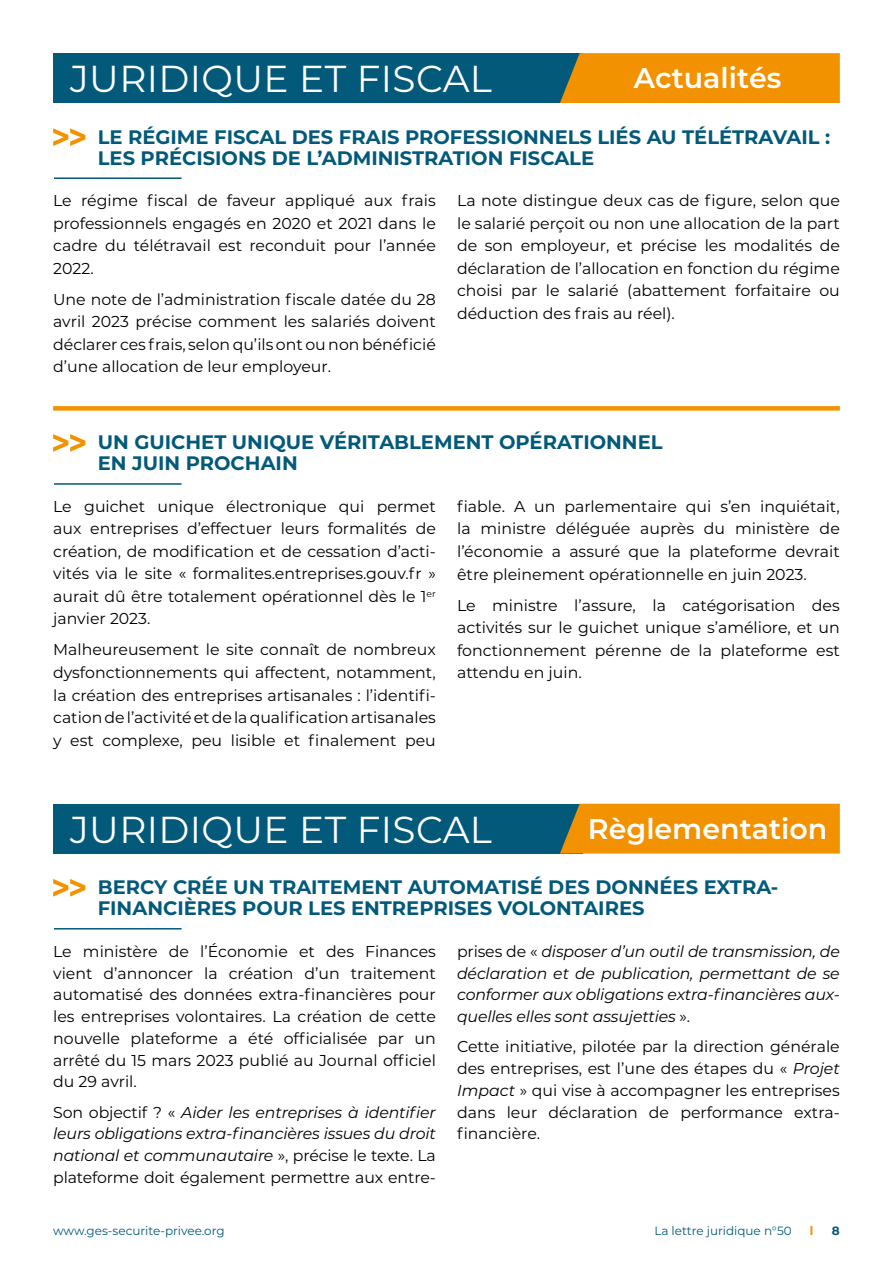
<style>
.page{position:relative;width:893px;height:1263px;background:#fff}
.page>*{position:absolute;margin:0;border:0;box-sizing:border-box;transform-origin:0 0}
.t1{font:37.5px "Montserrat";letter-spacing:.01em;color:#fff}
.t2{font:600 28.5px "Montserrat";color:#fff}
.t3{font:700 19.5px/21px "Montserrat";color:#02597a}
.t4{font:15.75px/22.5px "Montserrat";color:#000;text-align:justify}
.t5{font:italic 15.75px/21.8px "Montserrat";letter-spacing:-.01em;color:#000;text-align:justify}
.t6{font:12px "Montserrat";color:#02597a}
.t7{font:700 12px "Montserrat";color:#f39200}
.t8{font:700 12px "Montserrat";color:#02597a}
.s1{font-style:normal}
.s2{font-style:italic}
</style>
<div class="page">
<div style="left:53px;top:53px;width:530px;height:50px;background:#02597a"></div>
<div style="left:560px;top:53px;width:280px;height:50px;background:#f39200"></div>
<hr style="left:54px;top:177px;width:128px;height:2px;background:#02597a">
<hr style="left:54px;top:928px;width:128px;height:1px;background:#02597a">
<svg style="left:53px;top:128px;width:32px;height:18px"></svg>
<svg style="left:53px;top:879px;width:32px;height:17px"></svg>
<div style="left:53px;top:406px;width:787px;height:5px;background:#f39200"></div>
<hr style="left:54px;top:483px;width:128px;height:2px;background:#02597a">
<svg style="left:53px;top:434px;width:32px;height:18px"></svg>
<div style="left:53px;top:804px;width:530px;height:49px;background:#02597a"></div>
<div style="left:560px;top:804px;width:280px;height:49px;background:#f39200"></div>
<h1 class="t1" style="left:70px;top:53px;width:423px">JURIDIQUE ET FISCAL</h1>
<h2 class="t2" style="left:634px;top:58px;width:149px">Actualités</h2>
<p class="t3" style="left:98px;top:125px;width:734px">LE RÉGIME FISCAL DES FRAIS PROFESSIONNELS LIÉS AU TÉLÉTRAVAIL :<br>LES PRÉCISIONS DE L’ADMINISTRATION FISCALE</p>
<p class="t4" style="left:53px;top:189px;width:384px">Le régime fiscal de faveur appliqué aux frais professionnels engagés en 2020 et 2021 dans le cadre du télétravail est reconduit pour l’année 2022.</p>
<p class="t4" style="left:53px;top:287px;width:384px">Une note de l’administration fiscale datée du 28 avril 2023 précise comment les salariés doivent déclarer ces frais, selon qu’ils ont ou non bénéficié d’une allocation de leur employeur.</p>
<p class="t4" style="left:457px;top:189px;width:384px">La note distingue deux cas de figure, selon que le salarié perçoit ou non une allocation de la part de son employeur, et précise les modalités de déclaration de l’allocation en fonction du régime choisi par le salarié (abattement forfaitaire ou déduction des frais au réel).</p>
<p class="t3" style="left:98px;top:431px;width:566px">UN GUICHET UNIQUE VÉRITABLEMENT OPÉRATIONNEL<br>EN JUIN PROCHAIN</p>
<p class="t4" style="left:53px;top:495px;width:384px">Le guichet unique électronique qui permet aux entreprises d’effectuer leurs formalités de création, de modification et de cessation d’acti&shy;vités via le site « formalites.entreprises.gouv.fr » aurait dû être totalement opérationnel dès le 1<sup>er </sup>janvier 2023.</p>
<p class="t4" style="left:53px;top:638px;width:384px">Malheureusement le site connaît de nombreux dysfonctionnements qui affectent, notamment, la création des entreprises artisanales : l’identifi&shy;cation de l’activité et de la qualification artisanales y est complexe, peu lisible et finalement peu</p>
<p class="t4" style="left:457px;top:495px;width:384px">fiable. A un parlementaire qui s’en inquiétait, la ministre déléguée auprès du ministère de l’économie a assuré que la plateforme devrait être pleinement opérationnelle en juin 2023.</p>
<p class="t4" style="left:457px;top:593px;width:384px">Le ministre l’assure, la catégorisation des activités sur le guichet unique s’améliore, et un fonctionnement pérenne de la plateforme est attendu en juin.</p>
<h1 class="t1" style="left:70px;top:803px;width:423px">JURIDIQUE ET FISCAL</h1>
<h2 class="t2" style="left:588px;top:808px;width:241px">Règlementation</h2>
<p class="t3" style="left:98px;top:876px;width:682px">BERCY CRÉE UN TRAITEMENT AUTOMATISÉ DES DONNÉES EXTRA-<br>FINANCIÈRES POUR LES ENTREPRISES VOLONTAIRES</p>
<p class="t4" style="left:53px;top:940px;width:384px;line-height:21.8px">Le ministère de l’Économie et des Finances vient d’annoncer la création d’un traitement automatisé des données extra-financières pour les entreprises volontaires. La création de cette nouvelle plateforme a été officialisée par un arrêté du 15 mars 2023 publié au Journal officiel du 29 avril.</p>
<p class="t5" style="left:53px;top:1100px;width:384px"><span class="s1">Son objectif ? «</span> Aider les entreprises à identifier leurs obligations extra-financières issues du droit national et communautaire <span class="s1">», précise le texte. La plateforme doit également permettre aux entre-</span></p>
<p class="t5" style="left:457px;top:940px;width:384px"><span class="s1">prises de «</span> disposer d’un outil de transmission, de déclaration et de publication, permettant de se conformer aux obligations extra-financières aux&shy;quelles elles sont assujetties <span class="s1">».</span></p>
<p class="t4" style="left:457px;top:1035px;width:384px;line-height:21.8px">Cette initiative, pilotée par la direction générale des entreprises, est l’une des étapes du « <span class="s2">Projet Impact</span> » qui vise à accompagner les entreprises dans leur déclaration de performance extra&shy;financière.</p>
<p class="t6" style="left:53px;top:1222px;width:173px">www.ges-securite-privee.org</p>
<p class="t6" style="left:654px;top:1222px;width:139px">La lettre juridique n°50</p>
<p class="t7" style="left:810px;top:1222px;width:5px">l</p>
<p class="t8" style="left:832px;top:1222px;width:9px">8</p>
</div>
